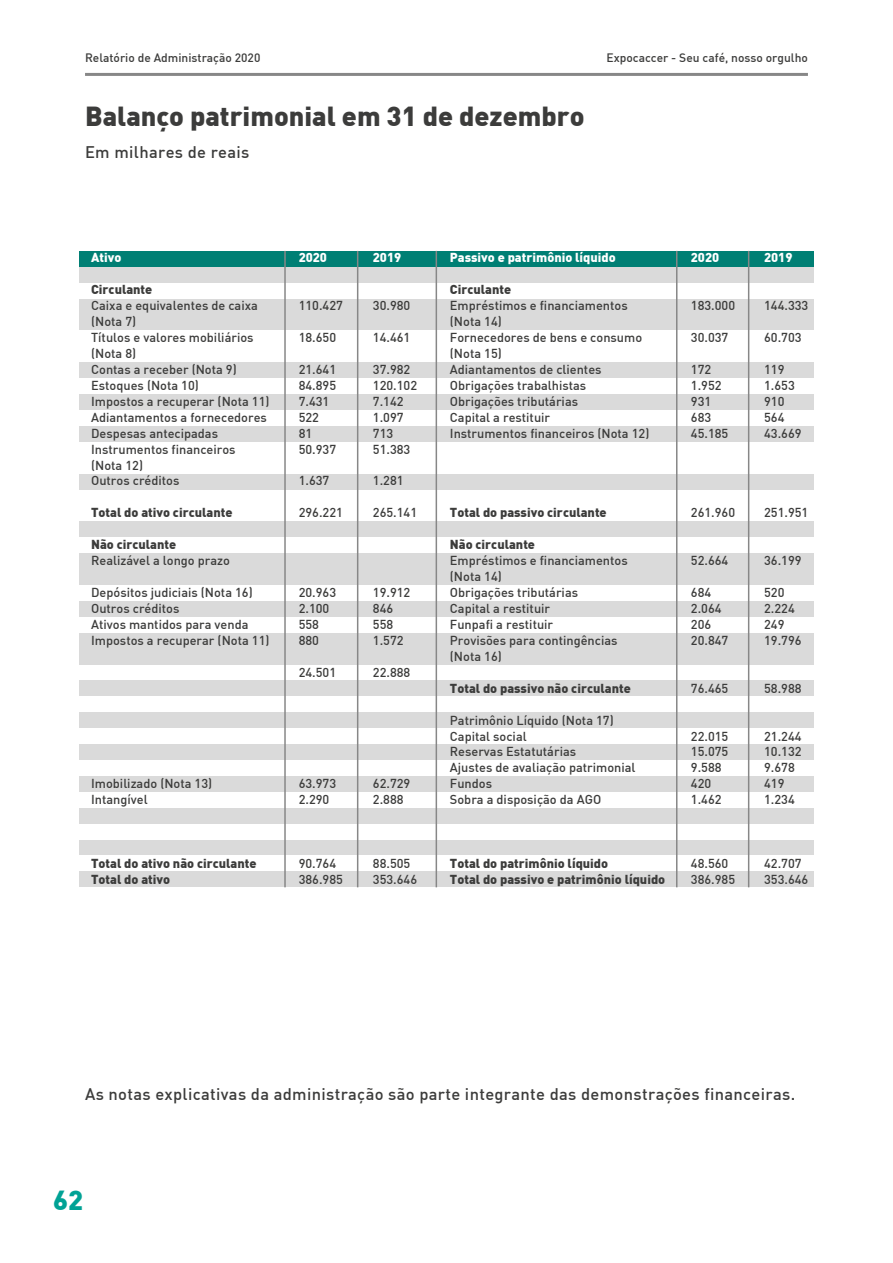
<style>
.page{position:relative;width:893px;height:1263px;background:#fff}
.page>*{position:absolute;margin:0;border:0;box-sizing:border-box;transform-origin:0 0}
.t1{font:900 27px "DIN";color:#3c3c3b}
.t2{font:900 27px "DIN";color:#00a295}
.t3{font:500 16.5px "DIN";letter-spacing:.02em;color:#3c3c3b}
.t4{font:500 12.75px/15.9px "DIN";color:#3c3c3b}
.t5{font:900 12.75px/15.9px "DIN";color:#3c3c3b}
.t6{font:900 12.75px "DIN";color:#fff}
.t7{font:500 12px "DIN";color:#3c3c3b}
</style>
<div class="page">
<hr style="left:85px;top:73px;width:723px;height:3px;background:#878787">
<div style="left:80px;top:251px;width:734px;height:16px;background:#007f74"></div>
<div style="left:80px;top:267px;width:734px;height:16px;background:#dadada"></div>
<div style="left:80px;top:299px;width:734px;height:16px;background:#dadada"></div>
<div style="left:80px;top:315px;width:734px;height:15px;background:#dadada"></div>
<div style="left:80px;top:362px;width:734px;height:16px;background:#dadada"></div>
<div style="left:80px;top:394px;width:734px;height:16px;background:#dadada"></div>
<div style="left:80px;top:426px;width:734px;height:16px;background:#dadada"></div>
<div style="left:80px;top:474px;width:734px;height:16px;background:#dadada"></div>
<div style="left:80px;top:521px;width:734px;height:16px;background:#dadada"></div>
<div style="left:80px;top:553px;width:734px;height:16px;background:#dadada"></div>
<div style="left:80px;top:569px;width:734px;height:16px;background:#dadada"></div>
<div style="left:80px;top:601px;width:734px;height:16px;background:#dadada"></div>
<div style="left:80px;top:633px;width:734px;height:16px;background:#dadada"></div>
<div style="left:80px;top:649px;width:734px;height:16px;background:#dadada"></div>
<div style="left:80px;top:680px;width:734px;height:16px;background:#dadada"></div>
<div style="left:80px;top:712px;width:734px;height:16px;background:#dadada"></div>
<div style="left:80px;top:744px;width:734px;height:16px;background:#dadada"></div>
<div style="left:80px;top:776px;width:734px;height:16px;background:#dadada"></div>
<div style="left:80px;top:808px;width:734px;height:16px;background:#dadada"></div>
<div style="left:80px;top:840px;width:734px;height:15px;background:#dadada"></div>
<div style="left:80px;top:871px;width:734px;height:16px;background:#dadada"></div>
<hr style="left:284px;top:251px;width:2px;height:636px;background:#878787">
<hr style="left:357px;top:251px;width:1px;height:636px;background:#878787">
<hr style="left:436px;top:251px;width:1px;height:636px;background:#878787">
<hr style="left:676px;top:251px;width:1px;height:636px;background:#878787">
<hr style="left:748px;top:251px;width:1px;height:636px;background:#878787">
<p class="t7" style="left:85px;top:50px;width:177px">Relatório de Administração 2020</p>
<p class="t7" style="left:606px;top:50px;width:203px">Expocaccer - Seu café, nosso orgulho</p>
<h1 class="t1" style="left:85px;top:98px;width:501px">Balanço patrimonial em 31 de dezembro</h1>
<p class="t3" style="left:85px;top:142px;width:166px">Em milhares de reais</p>
<p class="t6" style="left:91px;top:249px;width:32px">Ativo</p>
<p class="t5" style="left:91px;top:281px;width:63px">Circulante</p>
<p class="t4" style="left:91px;top:297px;width:180px">Caixa e equivalentes de caixa (Nota 7)<br>Títulos e valores mobiliários (Nota 8)<br>Contas a receber (Nota 9)<br>Estoques (Nota 10)<br>Impostos a recuperar (Nota 11)<br>Adiantamentos a fornecedores<br>Despesas antecipadas<br>Instrumentos financeiros (Nota 12)<br>Outros créditos</p>
<p class="t5" style="left:91px;top:504px;width:143px">Total do ativo circulante</p>
<p class="t5" style="left:91px;top:536px;width:87px">Não circulante</p>
<p class="t4" style="left:91px;top:552px;width:140px">Realizável a longo prazo</p>
<p class="t4" style="left:91px;top:584px;width:180px">Depósitos judiciais (Nota 16)<br>Outros créditos<br>Ativos mantidos para venda<br>Impostos a recuperar (Nota 11)</p>
<p class="t6" style="left:299px;top:249px;width:30px">2020</p>
<p class="t4" style="left:299px;top:297px;width:46px">110.427</p>
<p class="t4" style="left:299px;top:329px;width:39px">18.650</p>
<p class="t4" style="left:299px;top:361px;width:39px">21.641<br>84.895<br>7.431<br>522<br>81<br>50.937</p>
<p class="t4" style="left:299px;top:472px;width:32px">1.637</p>
<p class="t4" style="left:299px;top:504px;width:46px">296.221</p>
<p class="t4" style="left:299px;top:584px;width:39px">20.963<br>2.100<br>558<br>880</p>
<p class="t4" style="left:299px;top:664px;width:39px">24.501</p>
<p class="t6" style="left:373px;top:249px;width:30px">2019</p>
<p class="t4" style="left:373px;top:297px;width:39px">30.980</p>
<p class="t4" style="left:373px;top:329px;width:39px">14.461</p>
<p class="t4" style="left:373px;top:361px;width:46px">37.982<br>120.102<br>7.142<br>1.097<br>713<br>51.383</p>
<p class="t4" style="left:373px;top:472px;width:32px">1.281</p>
<p class="t4" style="left:373px;top:504px;width:46px">265.141</p>
<p class="t4" style="left:373px;top:584px;width:39px">19.912<br>846<br>558<br>1.572</p>
<p class="t4" style="left:373px;top:664px;width:39px">22.888</p>
<p class="t4" style="left:91px;top:775px;width:123px">Imobilizado (Nota 13)<br>Intangível</p>
<p class="t4" style="left:299px;top:775px;width:39px">63.973<br>2.290</p>
<p class="t4" style="left:373px;top:775px;width:39px">62.729<br>2.888</p>
<p class="t6" style="left:450px;top:249px;width:167px">Passivo e patrimônio líquido</p>
<p class="t5" style="left:450px;top:281px;width:63px">Circulante</p>
<p class="t4" style="left:450px;top:297px;width:201px">Empréstimos e financiamentos (Nota 14)<br>Fornecedores de bens e consumo (Nota 15)<br>Adiantamentos de clientes<br>Obrigações trabalhistas<br>Obrigações tributárias<br>Capital a restituir<br>Instrumentos financeiros (Nota 12)</p>
<p class="t5" style="left:450px;top:504px;width:158px">Total do passivo circulante</p>
<p class="t5" style="left:450px;top:536px;width:87px">Não circulante</p>
<p class="t4" style="left:450px;top:552px;width:179px">Empréstimos e financiamentos (Nota 14)<br>Obrigações tributárias<br>Capital a restituir<br>Funpafi a restituir<br>Provisões para contingências (Nota 16)</p>
<p class="t5" style="left:450px;top:679px;width:182px">Total do passivo não circulante</p>
<p class="t4" style="left:450px;top:712px;width:187px">Patrimônio Líquido (Nota 17)<br>Capital social<br>Reservas Estatutárias<br>Ajustes de avaliação patrimonial<br>Fundos<br>Sobra a disposição da AGO</p>
<p class="t6" style="left:691px;top:249px;width:30px">2020</p>
<p class="t4" style="left:691px;top:297px;width:46px">183.000</p>
<p class="t4" style="left:691px;top:329px;width:39px">30.037</p>
<p class="t4" style="left:691px;top:361px;width:39px">172<br>1.952<br>931<br>683<br>45.185</p>
<p class="t4" style="left:691px;top:504px;width:46px">261.960</p>
<p class="t4" style="left:691px;top:552px;width:39px">52.664</p>
<p class="t4" style="left:691px;top:584px;width:39px">684<br>2.064<br>206<br>20.847</p>
<p class="t4" style="left:691px;top:680px;width:39px">76.465</p>
<p class="t4" style="left:691px;top:727px;width:39px">22.015<br>15.075<br>9.588<br>420<br>1.462</p>
<p class="t6" style="left:764px;top:249px;width:30px">2019</p>
<p class="t4" style="left:764px;top:297px;width:46px">144.333</p>
<p class="t4" style="left:764px;top:329px;width:39px">60.703</p>
<p class="t4" style="left:764px;top:361px;width:39px">119<br>1.653<br>910<br>564<br>43.669</p>
<p class="t4" style="left:764px;top:504px;width:46px">251.951</p>
<p class="t4" style="left:764px;top:552px;width:39px">36.199</p>
<p class="t4" style="left:764px;top:584px;width:39px">520<br>2.224<br>249<br>19.796</p>
<p class="t4" style="left:764px;top:680px;width:39px">58.988</p>
<p class="t4" style="left:764px;top:727px;width:39px">21.244<br>10.132<br>9.678<br>419<br>1.234</p>
<p class="t5" style="left:91px;top:855px;width:167px">Total do ativo não circulante<br>Total do ativo</p>
<p class="t4" style="left:299px;top:855px;width:46px">90.764<br>386.985</p>
<p class="t4" style="left:373px;top:855px;width:46px">88.505<br>353.646</p>
<p class="t5" style="left:450px;top:855px;width:217px">Total do patrimônio líquido<br>Total do passivo e patrimônio líquido</p>
<p class="t4" style="left:691px;top:855px;width:46px">48.560<br>386.985</p>
<p class="t4" style="left:764px;top:855px;width:46px">42.707<br>353.646</p>
<p class="t3" style="left:85px;top:1084px;width:712px">As notas explicativas da administração são parte integrante das demonstrações financeiras.</p>
<h1 class="t2" style="left:53px;top:1182px;width:32px">62</h1>
</div>
